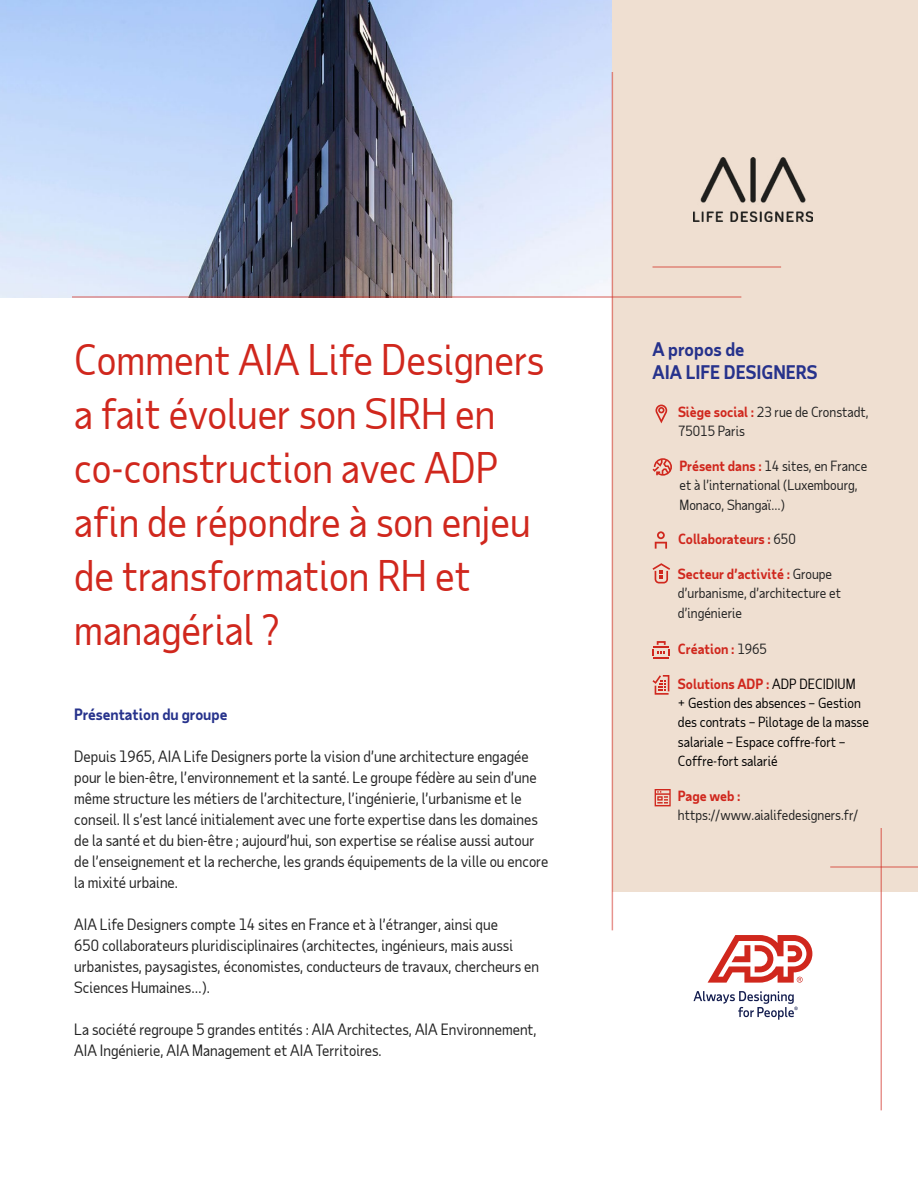
<style>
.page{position:relative;width:918px;height:1188px;background:#fff}
.page>*{position:absolute;margin:0;border:0;box-sizing:border-box;transform-origin:0 0}
.t1{font:40.5px/54px "Taub Sans";color:#d0271d}
.t2{font:700 18px/24px "Taub Sans";color:#26328c}
.t3{font:15px/21px "Taub Sans";color:#222}
.t4{font:700 15px "Taub Sans";color:#26328c}
.t5{font:13.5px/19.5px "Taub Sans";color:#222}
.t6{font:13.5px/19.5px "Taub Sans";color:#000}
.t7{font:700 13.5px "Taub Sans";color:#d0271d}
.s1{font-weight:700;color:#d0271d}
.s2{font-weight:400;color:#222}
</style>
<div class="page">
<div style="left:613px;top:0;width:305px;height:892px;background:#efdfd1"></div>
<img style="left:0;top:0;width:612px;height:297px">
<hr style="left:612px;top:72px;width:1px;height:858px;background:#d0271d">
<hr style="left:880px;top:828px;width:2px;height:282px;background:#d0271d">
<hr style="left:72px;top:296px;width:669px;height:2px;background:#d0271d">
<hr style="left:652px;top:266px;width:129px;height:2px;background:#d0271d">
<hr style="left:830px;top:866px;width:88px;height:2px;background:#d0271d">
<svg style="left:652px;top:563px;width:18px;height:21px"></svg>
<svg style="left:652px;top:641px;width:18px;height:17px"></svg>
<svg style="left:655px;top:405px;width:12px;height:18px"></svg>
<svg style="left:655px;top:531px;width:12px;height:18px"></svg>
<svg style="left:693px;top:991px;width:105px;height:29px"></svg>
<svg style="left:708px;top:935px;width:104px;height:48px"></svg>
<img style="left:694px;top:158px;width:118px;height:63px">
<svg style="left:652px;top:458px;width:20px;height:18px"></svg>
<svg style="left:655px;top:789px;width:16px;height:17px"></svg>
<svg style="left:652px;top:675px;width:17px;height:20px"></svg>
<h1 class="t1" style="left:74px;top:332px;width:472px">Comment AIA Life Designers a fait évoluer son SIRH en co-construction avec ADP afin de répondre à son enjeu de transformation RH et managérial ?</h1>
<p class="t4" style="left:74px;top:705px;width:155px">Présentation du groupe</p>
<p class="t3" style="left:74px;top:746px;width:476px">Depuis 1965, AIA Life Designers porte la vision d’une architecture engagée pour le bien-être, l’environnement et la santé. Le groupe fédère au sein d’une même structure les métiers de l’architecture, l’ingénierie, l’urbanisme et le conseil. Il s’est lancé initialement avec une forte expertise dans les domaines de la santé et du bien-être ; aujourd’hui, son expertise se réalise aussi autour de l’enseignement et la recherche, les grands équipements de la ville ou encore la mixité urbaine.</p>
<p class="t3" style="left:74px;top:914px;width:466px">AIA Life Designers compte 14 sites en France et à l’étranger, ainsi que<br>650 collaborateurs pluridisciplinaires (architectes, ingénieurs, mais aussi urbanistes, paysagistes, économistes, conducteurs de travaux, chercheurs en Sciences Humaines…).</p>
<p class="t3" style="left:74px;top:1019px;width:464px">La société regroupe 5 grandes entités : AIA Architectes, AIA Environnement,<br>AIA Ingénierie, AIA Management et AIA Territoires.</p>
<p class="t2" style="left:652px;top:336px;width:167px">A propos de<br>AIA LIFE DESIGNERS</p>
<p class="t5" style="left:678px;top:402px;width:192px"><span class="s1">Siège social :</span> 23 rue de Cronstadt,<br>75015 Paris</p>
<p class="t5" style="left:680px;top:456px;width:189px"><span class="s1">Présent dans :</span> 14 sites, en France et à l’international (Luxembourg,<br>Monaco, Shangaï…)</p>
<p class="t7" style="left:678px;top:531px;width:119px">Collaborateurs : <span class="s2">650</span></p>
<p class="t5" style="left:678px;top:564px;width:165px"><span class="s1">Secteur d’activité :</span> Groupe d’urbanisme, d’architecture et d’ingénierie</p>
<p class="t7" style="left:678px;top:640px;width:91px">Création : <span class="s2">1965</span></p>
<p class="t6" style="left:678px;top:673px;width:192px"><span class="s1">Solutions ADP :</span> ADP DECIDIUM<br>+ Gestion des absences – Gestion des contrats – Pilotage de la masse salariale – Espace coffre-fort –<br>Coffre-fort salarié</p>
<p class="t7" style="left:678px;top:787px;width:64px">Page web :</p>
<p class="t5" style="left:678px;top:805px;width:182px">https://www.aialifedesigners.fr/</p>
</div>
